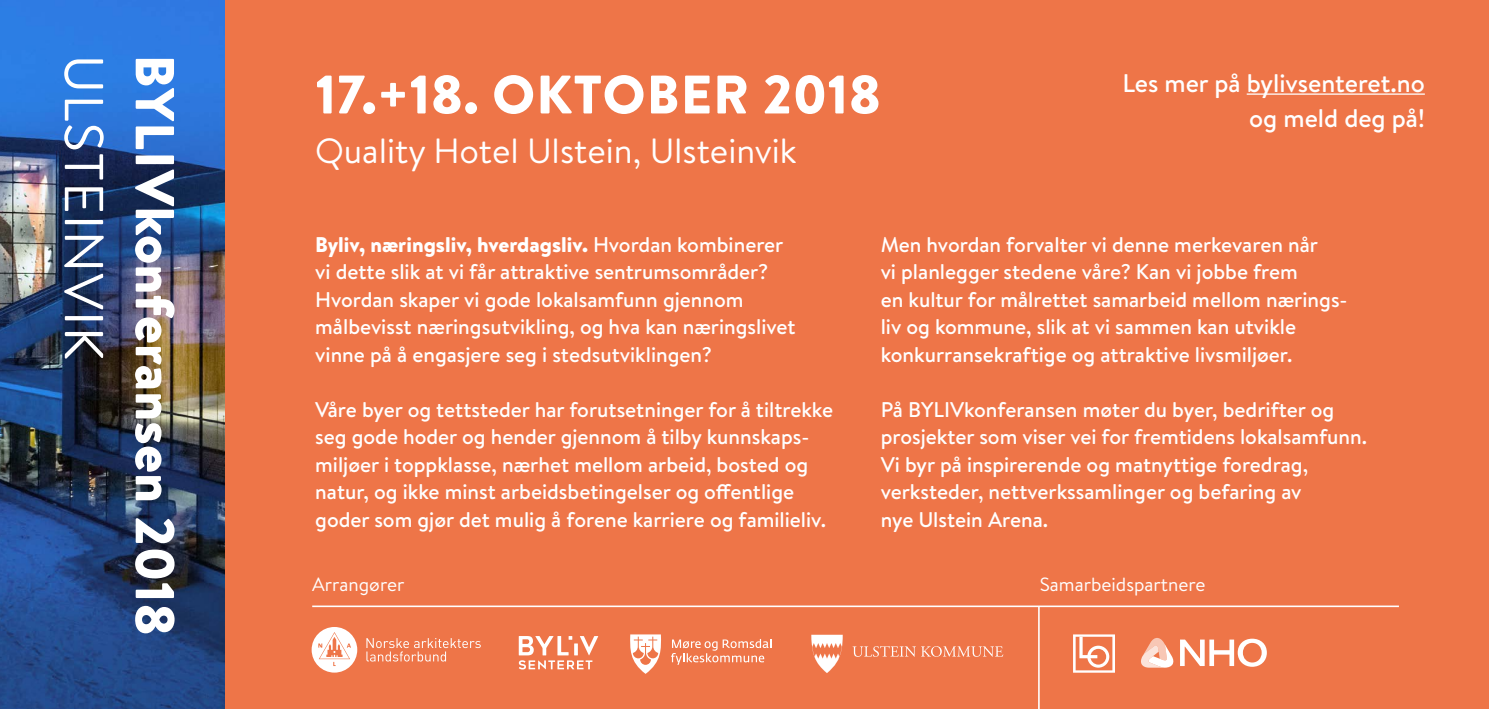
<style>
.page{position:relative;width:1489px;height:709px;background:#fff}
.page>*{position:absolute;margin:0;border:0;box-sizing:border-box;transform-origin:0 0}
.t1{font:900 54.75px/70.8px "Brandon Text";color:#fff}
.t2{font:900 54px "Brandon Text";letter-spacing:.005em;color:#fff}
.t3{font:35px "Brandon Text";color:#fff}
.t4{font:500 25.5px/35px "Brandon Text";color:#fff;text-align:right}
.t5{font:500 21.25px/27.5px "Brandon Text";color:#fff}
.t6{font:19px "Brandon Text";color:#fff}
.s1{font-weight:400}
.s2{font-weight:900}
</style>
<div class="page">
<img style="left:0;top:0;width:226px;height:709px">
<div style="left:226px;top:0;width:1262px;height:709px;background:#ee7548"></div>
<svg style="left:1073px;top:634px;width:41px;height:38px"></svg>
<svg style="left:1141px;top:638px;width:32px;height:29px"></svg>
<svg style="left:1180px;top:638px;width:86px;height:28px"></svg>
<svg style="left:518px;top:636px;width:80px;height:33px"></svg>
<svg style="left:630px;top:634px;width:31px;height:40px"></svg>
<svg style="left:671px;top:639px;width:100px;height:26px"></svg>
<svg style="left:366px;top:638px;width:115px;height:23px"></svg>
<div style="left:311px;top:627px;width:46px;height:45px;background:#fff;border-radius:50%"></div>
<svg style="left:318px;top:632px;width:33px;height:34px"></svg>
<svg style="left:811px;top:634px;width:31px;height:39px"></svg>
<svg style="left:852px;top:646px;width:151px;height:11px"></svg>
<hr style="left:312px;top:605px;width:1086px;height:2px;background:#fff">
<hr style="left:1246px;top:93px;width:178px;height:2px;background:#fff">
<hr style="left:1038px;top:606px;width:1px;height:103px;background:#fff">
<p class="t1" style="left:191px;top:55px;width:583px;rotate:90deg">BYLIVkonferansen 2018<br><span class="s1">ULSTEINVIK</span></p>
<p class="t2" style="left:315px;top:57px;width:567px">17.+18. OKTOBER 2018</p>
<p class="t3" style="left:315px;top:127px;width:483px">Quality Hotel Ulstein, Ulsteinvik</p>
<p class="t4" style="left:1122px;top:65px;width:304px">Les mer på bylivsenteret.no og meld deg på!</p>
<p class="t5" style="left:315px;top:230px;width:482px"><span class="s2">Byliv, næringsliv, hverdagsliv.</span> Hvordan kombinerer vi dette slik at vi får attraktive sentrumsområder?<br>Hvordan skaper vi gode lokalsamfunn gjennom målbevisst næringsutvikling, og hva kan næringslivet vinne på å engasjere seg i stedsutviklingen?</p>
<p class="t5" style="left:315px;top:395px;width:519px">Våre byer og tettsteder har forutsetninger for å tiltrekke seg gode hoder og hender gjennom å tilby kunnskaps&shy;miljøer i toppklasse, nærhet mellom arbeid, bosted og natur, og ikke minst arbeidsbetingelser og offentlige goder som gjør det mulig å forene karriere og familieliv.</p>
<p class="t5" style="left:880px;top:230px;width:464px">Men hvordan forvalter vi denne merkevaren når<br>vi planlegger stedene våre? Kan vi jobbe frem<br>en kultur for målrettet samarbeid mellom nærings-- liv og kommune, slik at vi sammen kan utvikle konkurransekraftige og attraktive livsmiljøer.</p>
<p class="t5" style="left:880px;top:395px;width:488px">På BYLIVkonferansen møter du byer, bedrifter og prosjekter som viser vei for fremtidens lokalsamfunn.<br>Vi byr på inspirerende og matnyttige foredrag, verksteder, nettverkssamlinger og befaring av<br>nye Ulstein Arena.</p>
<p class="t6" style="left:312px;top:571px;width:94px">Arrangører</p>
<p class="t6" style="left:1039px;top:571px;width:167px">Samarbeidspartnere</p>
</div>
